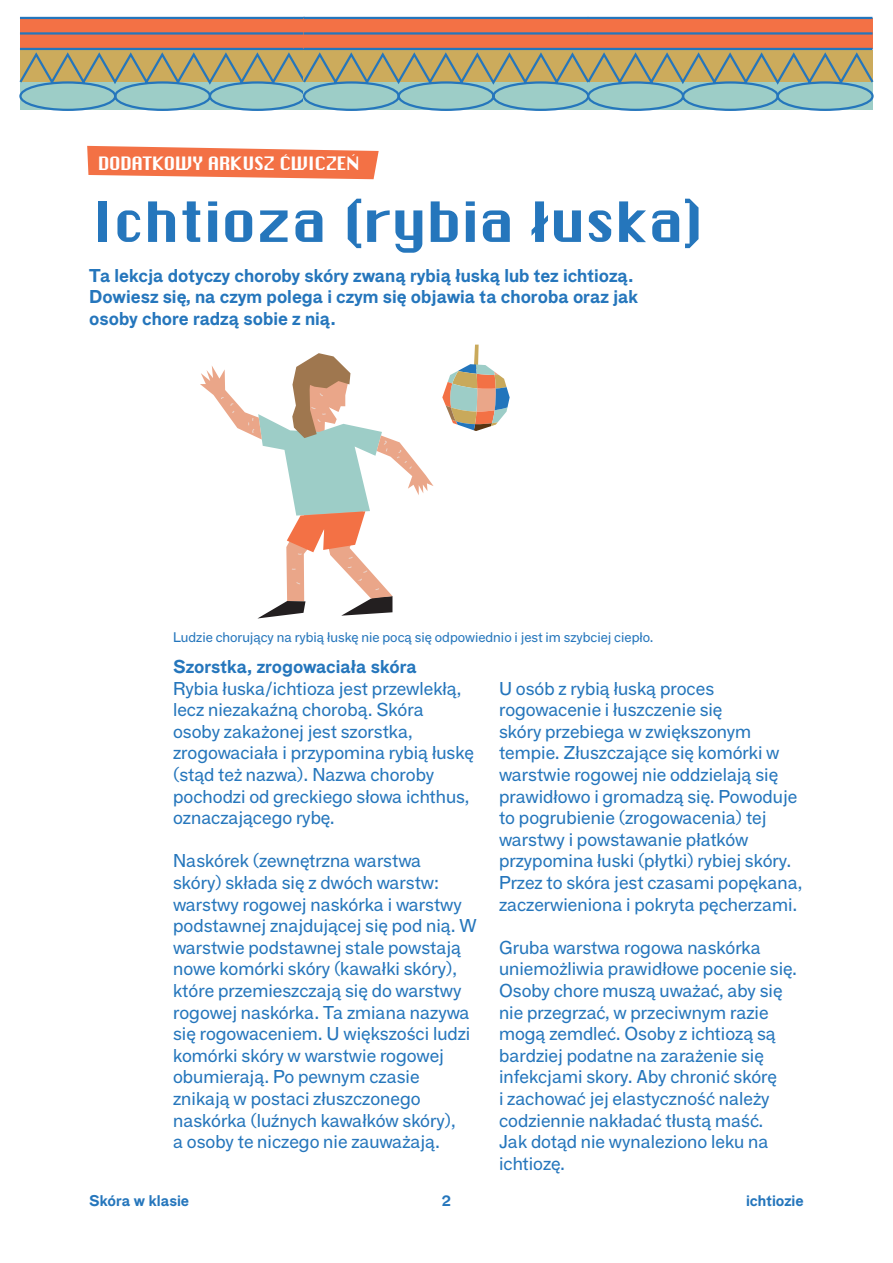
<style>
.page{position:relative;width:893px;height:1263px;background:#fff}
.page>*{position:absolute;margin:0;border:0;box-sizing:border-box;transform-origin:0 0}
.t1{font:54px "Chicago FLF";letter-spacing:-.02em;color:#2576bc}
.t2{font:18px/21.6px "F Grotesk";color:#2576bc}
.t3{font:700 18px/21.6px "F Grotesk";color:#2576bc}
.t4{font:18px "Chicago FLF";letter-spacing:-.05em;color:#fff}
.t5{font:700 15px "F Grotesk";color:#2576bc}
.t6{font:13.5px "F Grotesk";color:#2576bc}
</style>
<div class="page">
<svg style="left:19px;top:16px;width:855px;height:95px;background:#b09c83"></svg>
<svg style="left:200px;top:353px;width:234px;height:265px"></svg>
<svg style="left:442px;top:345px;width:68px;height:86px"></svg>
<svg style="left:87px;top:146px;width:292px;height:33px;background:#f4845f"></svg>
<p class="t4" style="left:98px;top:152px;width:263px">DODATKOWY ARKUSZ ĆWICZEŃ</p>
<h1 class="t1" style="left:89px;top:189px;width:615px">Ichtioza (rybia łuska)</h1>
<p class="t3" style="left:89px;top:265px;width:550px">Ta lekcja dotyczy choroby skóry zwaną rybią łuską lub tez ichtiozą.<br>Dowiesz się, na czym polega i czym się objawia ta choroba oraz jak osoby chore radzą sobie z nią.</p>
<p class="t6" style="left:173px;top:629px;width:482px">Ludzie chorujący na rybią łuskę nie pocą się odpowiednio i jest im szybciej ciepło.</p>
<p class="t3" style="left:173px;top:656px;width:245px">Szorstka, zrogowaciała skóra</p>
<p class="t2" style="left:173px;top:677px;width:302px">Rybia łuska/ichtioza jest przewlekłą, lecz niezakaźną chorobą. Skóra osoby zakażonej jest szorstka, zrogowaciała i przypomina rybią łuskę (stąd też nazwa). Nazwa choroby pochodzi od greckiego słowa ichthus, oznaczającego rybę.</p>
<p class="t2" style="left:173px;top:850px;width:305px">Naskórek (zewnętrzna warstwa<br>skóry) składa się z dwóch warstw: warstwy rogowej naskórka i warstwy podstawnej znajdującej się pod nią. W warstwie podstawnej stale powstają nowe komórki skóry (kawałki skóry), które przemieszczają się do warstwy rogowej naskórka. Ta zmiana nazywa się rogowaceniem. U większości ludzi komórki skóry w warstwie rogowej obumierają. Po pewnym czasie znikają w postaci złuszczonego naskórka (luźnych kawałków skóry),<br>a osoby te niczego nie zauważają.</p>
<p class="t2" style="left:499px;top:677px;width:305px">U osób z rybią łuską proces rogowacenie i łuszczenie się<br>skóry przebiega w zwiększonym tempie. Złuszczające się komórki w warstwie rogowej nie oddzielają się prawidłowo i gromadzą się. Powoduje to pogrubienie (zrogowacenia) tej warstwy i powstawanie płatków przypomina łuski (płytki) rybiej skóry.<br>Przez to skóra jest czasami popękana, zaczerwieniona i pokryta pęcherzami.</p>
<p class="t2" style="left:499px;top:937px;width:300px">Gruba warstwa rogowa naskórka uniemożliwia prawidłowe pocenie się.<br>Osoby chore muszą uważać, aby się nie przegrzać, w przeciwnym razie mogą zemdleć. Osoby z ichtiozą są bardziej podatne na zarażenie się infekcjami skory. Aby chronić skórę<br>i zachować jej elastyczność należy codziennie nakładać tłustą maść.<br>Jak dotąd nie wynaleziono leku na ichtiozę.</p>
<p class="t5" style="left:89px;top:1191px;width:101px">Skóra w klasie</p>
<p class="t5" style="left:442px;top:1191px;width:11px">2</p>
<p class="t5" style="left:746px;top:1191px;width:59px">ichtiozie</p>
</div>
